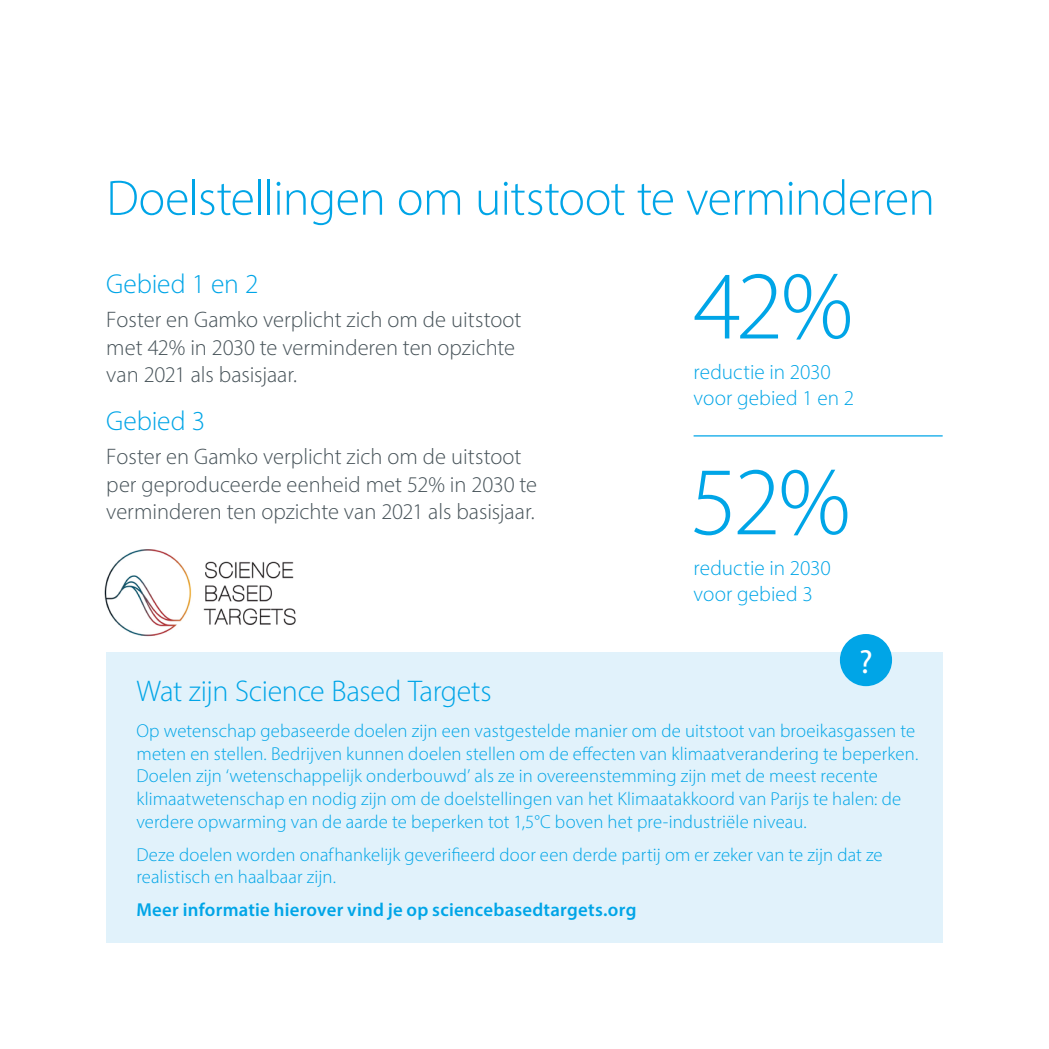
<style>
.page{position:relative;width:1049px;height:1049px;background:#fff}
.page>*{position:absolute;margin:0;border:0;box-sizing:border-box;transform-origin:0 0}
.t1{font:300 97.75px "Myriad Pro";color:#00a5e7}
.t2{font:300 50px "Myriad Pro";letter-spacing:-.015em;color:#00a5e7}
.t3{font:33.5px "Myriad Pro";color:#fff}
.t4{font:300 30px "Myriad Pro";letter-spacing:-.015em;color:#00a5e7}
.t5{font:300 27.5px "Myriad Pro";letter-spacing:-.005em;color:#00a5e7}
.t6{font:300 22.5px/27.5px "Myriad Pro";color:#475359}
.t7{font:300 21.25px/25.5px "Myriad Pro";letter-spacing:.005em;color:#00a5e7}
.t8{font:300 18.75px/22.5px "Myriad Pro";letter-spacing:.005em;color:#00a5e7}
.t9{font:600 18.75px "Myriad Pro";letter-spacing:.015em;color:#00a5e7}
</style>
<div class="page">
<hr style="left:693px;top:435px;width:250px;height:1px;background:#00a5e7">
<div style="left:106px;top:652px;width:837px;height:291px;background:#e1f2fb"></div>
<div style="left:840px;top:634px;width:52px;height:52px;background:#00a5e7;border-radius:50%"></div>
<img style="left:104px;top:549px;width:192px;height:88px">
<h2 class="t2" style="left:106px;top:168px;width:830px">Doelstellingen om uitstoot te verminderen</h2>
<h3 class="t5" style="left:106px;top:267px;width:154px">Gebied 1 en 2</h3>
<p class="t6" style="left:106px;top:306px;width:417px">Foster en Gamko verplicht zich om de uitstoot met 42% in 2030 te verminderen ten opzichte van 2021 als basisjaar.</p>
<h3 class="t5" style="left:106px;top:404px;width:100px">Gebied 3</h3>
<p class="t6" style="left:106px;top:443px;width:432px">Foster en Gamko verplicht zich om de uitstoot per geproduceerde eenheid met 52% in 2030 te verminderen ten opzichte van 2021 als basisjaar.</p>
<h1 class="t1" style="left:693px;top:247px;width:161px">42%</h1>
<p class="t7" style="left:693px;top:359px;width:162px">reductie in 2030 voor gebied 1 en 2</p>
<h1 class="t1" style="left:690px;top:443px;width:162px">52%</h1>
<p class="t7" style="left:693px;top:555px;width:139px">reductie in 2030 voor gebied 3</p>
<h3 class="t3" style="left:859px;top:641px;width:15px">?</h3>
<h3 class="t4" style="left:136px;top:673px;width:357px">Wat zijn Science Based Targets</h3>
<p class="t8" style="left:136px;top:720px;width:783px">Op wetenschap gebaseerde doelen zijn een vastgestelde manier om de uitstoot van broeikasgassen te meten en stellen. Bedrijven kunnen doelen stellen om de effecten van klimaatverandering te beperken.<br>Doelen zijn ‘wetenschappelijk onderbouwd’ als ze in overeenstemming zijn met de meest recente klimaatwetenschap en nodig zijn om de doelstellingen van het Klimaatakkoord van Parijs te halen: de verdere opwarming van de aarde te beperken tot 1,5°C boven het pre-industriële niveau.</p>
<p class="t8" style="left:136px;top:843px;width:748px">Deze doelen worden onafhankelijk geverifieerd door een derde partij om er zeker van te zijn dat ze realistisch en haalbaar zijn.</p>
<p class="t9" style="left:136px;top:898px;width:501px">Meer informatie hierover vind je op sciencebasedtargets.org</p>
</div>
